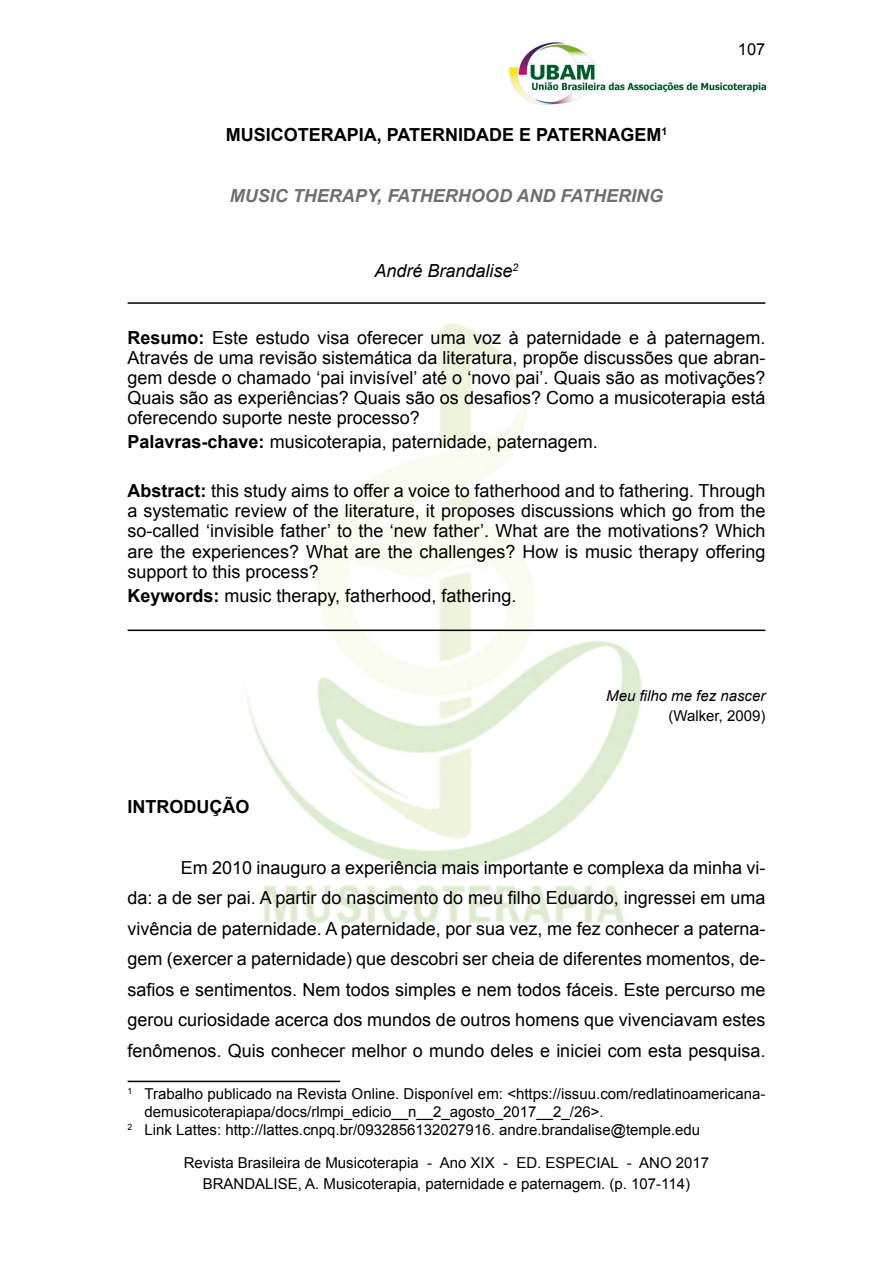
<style>
.page{position:relative;width:893px;height:1263px;background:#fff}
.page>*{position:absolute;margin:0;border:0;box-sizing:border-box;transform-origin:0 0}
.t1{font:18px/20.1px "Arial";color:#000;text-align:justify}
.t2{font:700 18px "Arial";color:#000}
.t3{font:italic 700 18px "Arial";color:#706f6f}
.t4{font:italic 18px "Arial";color:#000}
.t5{font:16.5px "Arial";color:#000}
.t6{font:15px "Arial";color:#000}
.t7{font:italic 15px "Arial";color:#000}
.t8{font:700 10.5px "Arial";color:#000}
.s1{font-weight:700}
</style>
<div class="page">
<img style="left:510px;top:43px;width:255px;height:61px">
<img style="left:237px;top:323px;width:419px;height:601px">
<hr style="left:128px;top:302px;width:637px;height:2px;background:#000">
<hr style="left:128px;top:629px;width:637px;height:2px;background:#000">
<hr style="left:128px;top:1081px;width:212px;height:1px;background:#000">
<p class="t2" style="left:226px;top:122px;width:28px">MUSICOTERAPIA</p>
<p class="t2" style="left:377px;top:122px;width:22px">, PATERNI</p>
<p class="t2" style="left:463px;top:122px;width:87px">DADE E PATERNAGEM</p>
<p class="t8" style="left:661px;top:124px;width:7px">1</p>
<p class="t3" style="left:230px;top:184px;width:435px">MUSIC THERAPY, FATHERHOOD AND FATHERING</p>
<p class="t4" style="left:375px;top:259px;width:145px">André Brandalise<sup>2</sup></p>
<p class="t5" style="left:738px;top:38px;width:29px">107</p>
<p class="t1" style="left:128px;top:327px;width:639px"><span class="s1">RESUMO:</span> Este estudo visa oferecer uma voz à paternidade e à paternagem.<br>Através de uma revisão sistemática da literatura, propõe discussões que abran&shy;gem desde o chamado ‘pai invisível’ até o ‘novo pai’. Quais são as motivações?<br>Quais são as experiências? Quais são os desafios? Como a musicoterapia está oferecendo suporte neste processo?</p>
<p class="t1" style="left:128px;top:432px;width:472px"><span class="s1">PALAVRAS-CHAVE:</span> musicoterapia, paternidade, paternagem.</p>
<p class="t1" style="left:128px;top:481px;width:639px"><span class="s1">ABSTRACT:</span> this study aims to offer a voice to fatherhood and to fathering. Through a systematic review of the literature, it proposes discussions which go from the so-called ‘invisible father’ to the ‘new father’. What are the motivations? Which are the experiences? What are the challenges? How is music therapy offering support to this process?</p>
<p class="t1" style="left:128px;top:586px;width:390px"><span class="s1">KEYWORDS:</span> music therapy, fatherhood, fathering.</p>
<p class="t2" style="left:128px;top:794px;width:19px">INTRO</p>
<p class="t2" style="left:184px;top:794px;width:64px">DUÇÃO</p>
<p class="t7" style="left:606px;top:686px;width:161px">Meu filho me fez nascer</p>
<p class="t6" style="left:668px;top:706px;width:98px">(Walker, 2009)</p>
<p class="t1" style="left:128px;top:852px;width:639px;line-height:30.5px;text-indent:53px">Em 2010 inauguro a experiência mais importante e complexa da minha vi&shy;da: a de ser pai. A partir do nascimento do meu filho Eduardo, ingressei em uma vivência de paternidade. A paternidade, por sua vez, me fez conhecer a paterna&shy;gem (exercer a paternidade) que descobri ser cheia de diferentes momentos, de&shy;safios e sentimentos. Nem todos simples e nem todos fáceis. Este percurso me gerou curiosidade acerca dos mundos de outros homens que vivenciavam estes fenômenos. Quis conhecer melhor o mundo deles e iniciei com esta pesquisa.</p>
<p class="t6" style="left:128px;top:1084px;width:639px"><sup>1</sup> Trabalho publicado na Revista Online. Disponível em: &lt;https://issuu.com/redlatinoamericana-</p>
<p class="t6" style="left:145px;top:1102px;width:460px">demusicoterapiapa/docs/rlmpi_edicio__n__2_agosto_2017__2_/26&gt;.</p>
<p class="t6" style="left:128px;top:1120px;width:574px"><sup>2</sup> Link Lattes: http://lattes.cnpq.br/0932856132027916. andre.brandalise@temple.edu</p>
<p class="t6" style="left:203px;top:1174px;width:489px">BRANDALISE, A. Musicoterapia, paternidade e paternagem. (p. 107-114)</p>
<p class="t6" style="left:184px;top:1152px;width:527px">Revista Brasileira de Musicoterapia - Ano XIX - ED. ESPECIAL - ANO 2017</p>
</div>
